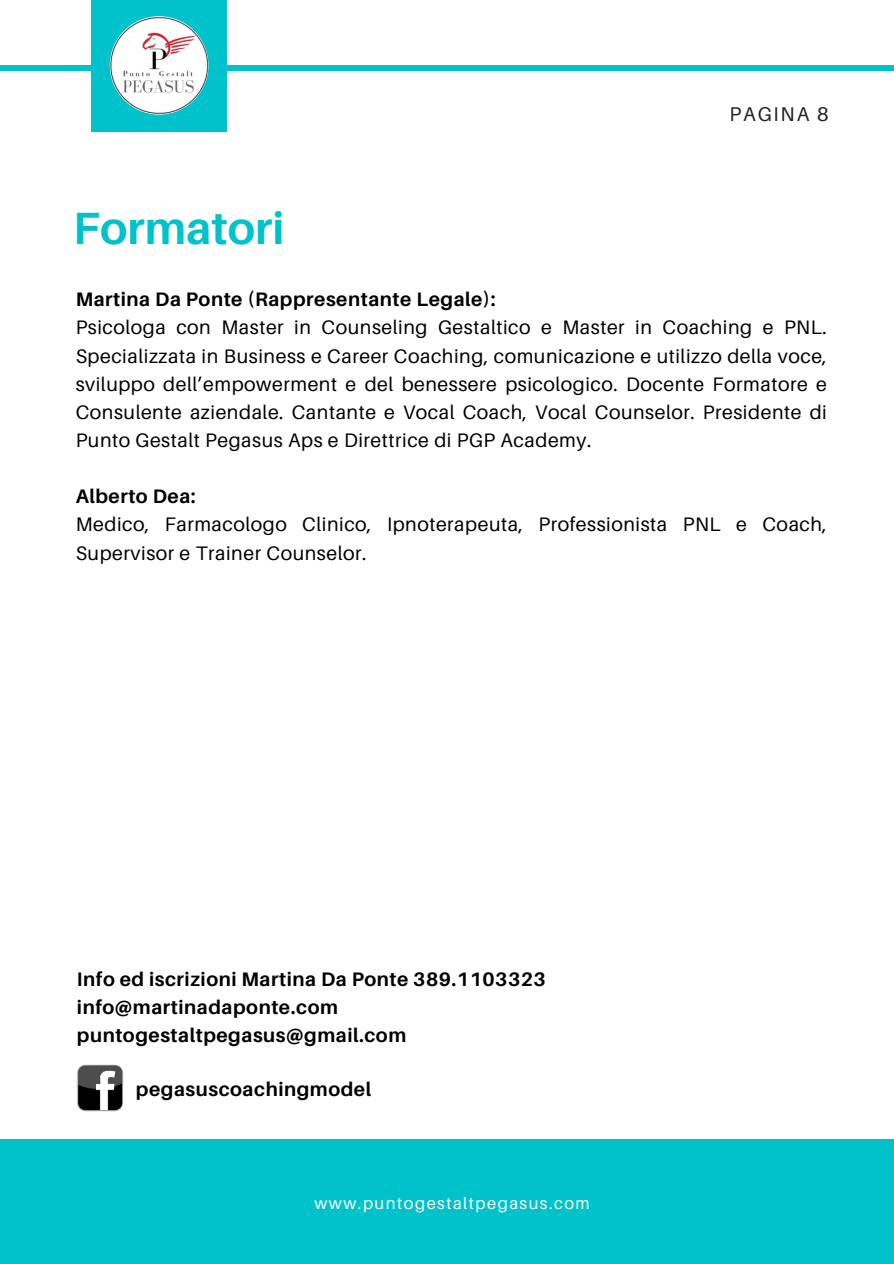
<style>
.page{position:relative;width:894px;height:1264px;background:#fff}
.page>*{position:absolute;margin:0;border:0;box-sizing:border-box;transform-origin:0 0}
.t1{font:700 45.15px "Aileron";color:#00c2cb}
.t2{font:19.8px "Aileron";letter-spacing:.09em;color:#222}
.t3{font:19.5px/28.2px "Aileron";letter-spacing:.03em;color:#000}
.t4{font:700 19.5px/28.2px "Aileron";letter-spacing:.03em;color:#000}
.t5{font:16.5px "Aileron";letter-spacing:.09em;color:#fff}
.s1{font-weight:700}
</style>
<div class="page">
<div style="left:0;top:65px;width:893px;height:6px;background:#00c2cb"></div>
<div style="left:92px;top:0;width:135px;height:131px;background:#00c2cb"></div>
<div style="left:0;top:1139px;width:893px;height:124px;background:#00c2cb"></div>
<img style="left:110px;top:16px;width:98px;height:99px;border-radius:50%">
<img style="left:77px;top:1064px;width:47px;height:48px">
<p class="t1" style="left:73px;top:200px;width:212px">Formatori</p>
<h4 class="t2" style="left:729px;top:102px;width:101px">PAGINA 8</h4>
<h2 class="t3" style="left:76px;top:285px;width:752px"><span class="s1">Martina Da Ponte (Rappresentante Legale):<br></span>Psicologa con Master in Counseling Gestaltico e Master in Coaching e PNL.<br>Specializzata in Business e Career Coaching, comunicazione e utilizzo della voce, sviluppo dell’empowerment e del benessere psicologico. Docente Formatore e Consulente aziendale. Cantante e Vocal Coach, Vocal Counselor. Presidente di Punto Gestalt Pegasus Aps e Direttrice di PGP Academy.</h2>
<h1 class="t3" style="left:76px;top:482px;width:752px"><span class="s1">Alberto Dea:<br></span>Medico, Farmacologo Clinico, Ipnoterapeuta, Professionista PNL e Coach,<br>Supervisor e Trainer Counselor.</h1>
<h3 class="t4" style="left:77px;top:964px;width:470px">Info ed iscrizioni Martina Da Ponte 389.1103323 info@martinadaponte.com puntogestaltpegasus@gmail.com</h3>
<p class="t4" style="left:136px;top:1074px;width:237px">pegasuscoachingmodel</p>
<h4 class="t5" style="left:314px;top:1192px;width:277px">www.puntogestaltpegasus.com</h4>
</div>
